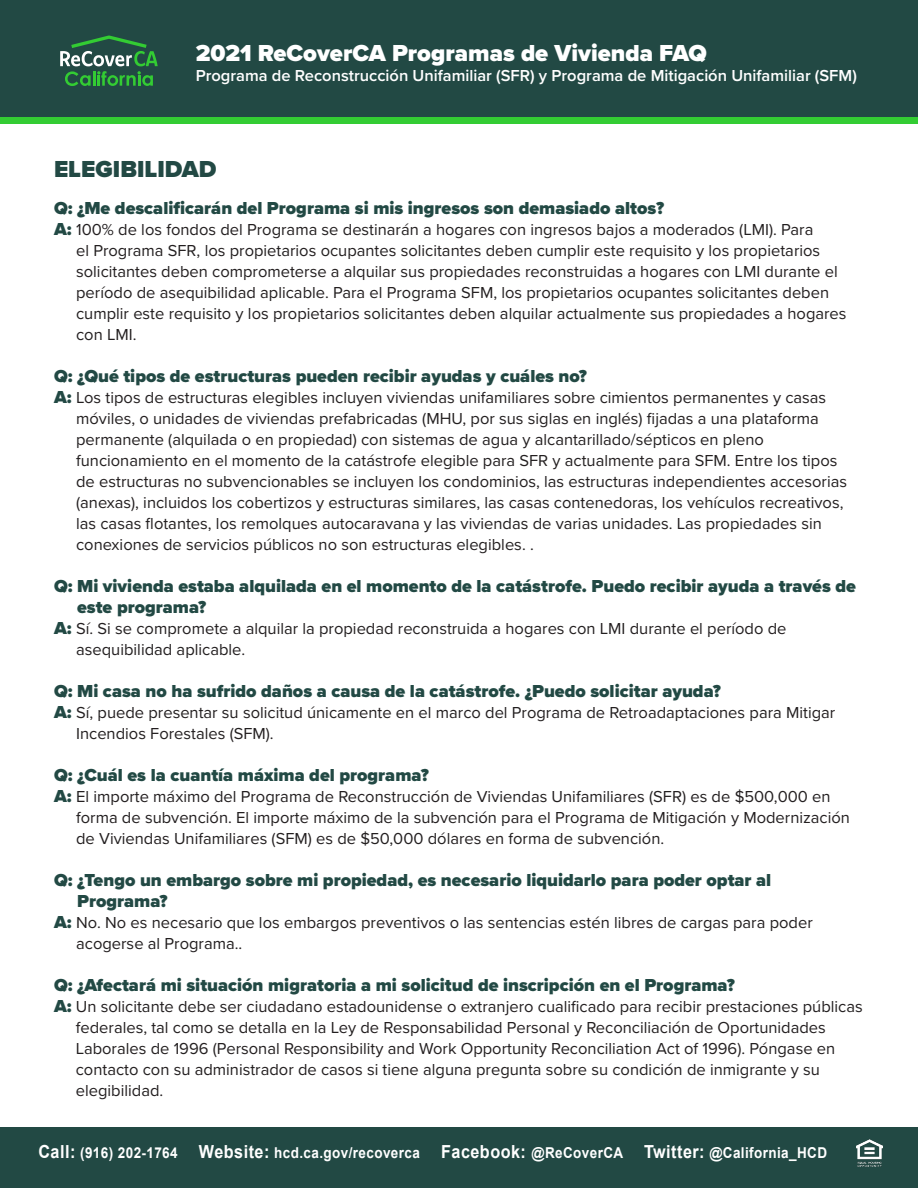
<style>
.page{position:relative;width:918px;height:1188px;background:#fff}
.page>*{position:absolute;margin:0;border:0;box-sizing:border-box;transform-origin:0 0}
.t1{font:900 24px "Proxima Nova";color:#fff}
.t2{font:900 24px "Proxima Nova";color:#224944}
.t3{font:900 18px/21px "Proxima Nova";color:#224944}
.t4{font:16.5px/21px "Proxima Nova";color:#231f20}
.t5{font:600 16.5px "Proxima Nova";color:#fff}
.t6{font:700 15px "Arial";letter-spacing:.03em;color:#fff;scale:.9 1}
.s1{font-weight:900;font-size:18px;color:#224944}
.s2{font-size:18px}
</style>
<div class="page">
<div style="left:0;top:0;width:918px;height:123px;background:#224944"></div>
<svg style="left:60px;top:35px;width:98px;height:51px"></svg>
<hr style="left:93px;top:71px;width:3px;height:15px;background:#3c3">
<div style="left:0;top:117px;width:918px;height:6px;background:#3c3"></div>
<div style="left:0;top:1127px;width:918px;height:61px;background:#224944"></div>
<img style="left:856px;top:1139px;width:26px;height:27px">
<h1 class="t1" style="left:196px;top:35px;width:513px">2021 ReCoverCA Programas de Vivienda FAQ</h1>
<h1 class="t5" style="left:196px;top:63px;width:663px">Programa de Reconstrucción Unifamiliar (SFR) y Programa de Mitigación Unifamiliar (SFM)</h1>
<h2 class="t2" style="left:54px;top:151px;width:164px">ELEGIBILIDAD</h2>
<p class="t3" style="left:54px;top:198px;width:612px">Q: ¿Me descalifcarán del Programa si mis ingresos son demasiado altos?</p>
<p class="t4" style="left:76px;top:218px;width:772px;text-indent:-22px"><span class="s1">A:</span> 100% de los fondos del Programa se destinarán a hogares con ingresos bajos a moderados (LMI). Para<br>el Programa SFR, los propietarios ocupantes solicitantes deben cumplir este requisito y los propietarios solicitantes deben comprometerse a alquilar sus propiedades reconstruidas a hogares con LMI durante el período de asequibilidad aplicable. Para el Programa SFM, los propietarios ocupantes solicitantes deben cumplir este requisito y los propietarios solicitantes deben alquilar actualmente sus propiedades a hogares con LMI.</p>
<p class="t3" style="left:54px;top:366px;width:534px">Q: ¿Qué tipos de estructuras pueden recibir ayudas y cuáles no?</p>
<p class="t4" style="left:76px;top:386px;width:772px;text-indent:-22px"><span class="s1">A:</span> Los tipos de estructuras elegibles incluyen viviendas unifamiliares sobre cimientos permanentes y casas móviles, o unidades de viviendas prefabricadas (MHU, por sus siglas en inglés) fjadas a una plataforma permanente (alquilada o en propiedad) con sistemas de agua y alcantarillado/sépticos en pleno funcionamiento en el momento de la catástrofe elegible para SFR y actualmente para SFM. Entre los tipos de estructuras no subvencionables se incluyen los condominios, las estructuras independientes accesorias (anexas), incluidos los cobertizos y estructuras similares, las casas contenedoras, los vehículos recreativos, las casas fotantes, los remolques autocaravana y las viviendas de varias unidades. Las propiedades sin conexiones de servicios públicos no son estructuras elegibles. .</p>
<p class="t3" style="left:77px;top:576px;width:780px;text-indent:-23px">Q: Mi vivienda estaba alquilada en el momento de la catástrofe. Puedo recibir ayuda a través de este programa?</p>
<p class="t4" style="left:76px;top:617px;width:712px;text-indent:-22px"><span class="s1">A:</span> Sí. Si se compromete a alquilar la propiedad reconstruida a hogares con LMI durante el período de asequibilidad aplicable.</p>
<p class="t3" style="left:54px;top:681px;width:668px">Q: Mi casa no ha sufrido daños a causa de la catástrofe. ¿Puedo solicitar ayuda?</p>
<p class="t4" style="left:76px;top:701px;width:761px;text-indent:-22px"><span class="s1">A:</span> Sí, puede presentar su solicitud únicamente en el marco del Programa de Retroadaptaciones para Mitigar<br>Incendios Forestales (SFM).</p>
<p class="t3" style="left:54px;top:765px;width:376px">Q: ¿Cuál es la cuantía máxima del programa?</p>
<p class="t4" style="left:76px;top:785px;width:775px;text-indent:-22px"><span class="s1">A:</span> El importe máximo del Programa de Reconstrucción de Viviendas Unifamiliares (SFR) es de $500,000 en forma de subvención. El importe máximo de la subvención para el Programa de Mitigación y Modernización de Viviendas Unifamiliares (SFM) es de $50,000 dólares en forma de subvención.</p>
<p class="t3" style="left:77px;top:870px;width:696px;text-indent:-23px">Q: ¿Tengo un embargo sobre mi propiedad, es necesario liquidarlo para poder optar al<br>Programa?</p>
<p class="t4" style="left:76px;top:911px;width:738px;text-indent:-22px"><span class="s1">A:</span> No. No es necesario que los embargos preventivos o las sentencias estén libres de cargas para poder acogerse al Programa..</p>
<p class="t3" style="left:54px;top:975px;width:682px">Q: ¿Afectará mi situación migratoria a mi solicitud de inscripción en el Programa?</p>
<p class="t4" style="left:76px;top:995px;width:789px;text-indent:-22px"><span class="s1">A:</span> Un solicitante debe ser ciudadano estadounidense o extranjero cualifcado para recibir prestaciones públicas federales, tal como se detalla en la Ley de Responsabilidad Personal y Reconciliación de Oportunidades Laborales de 1996 (Personal Responsibility and Work Opportunity Reconciliation Act of 1996). Póngase en contacto con su administrador de casos si tiene alguna pregunta sobre su condición de inmigrante y su elegibilidad.</p>
<p class="t6" style="left:38px;top:1143px;width:878px"><span class="s2">Call:</span> (916) 202-1764 <span class="s2">Website:</span> hcd.ca.gov/recoverca <span class="s2">Facebook:</span> @ReCoverCA <span class="s2">Twitter:</span> @California_HCD</p>
</div>
